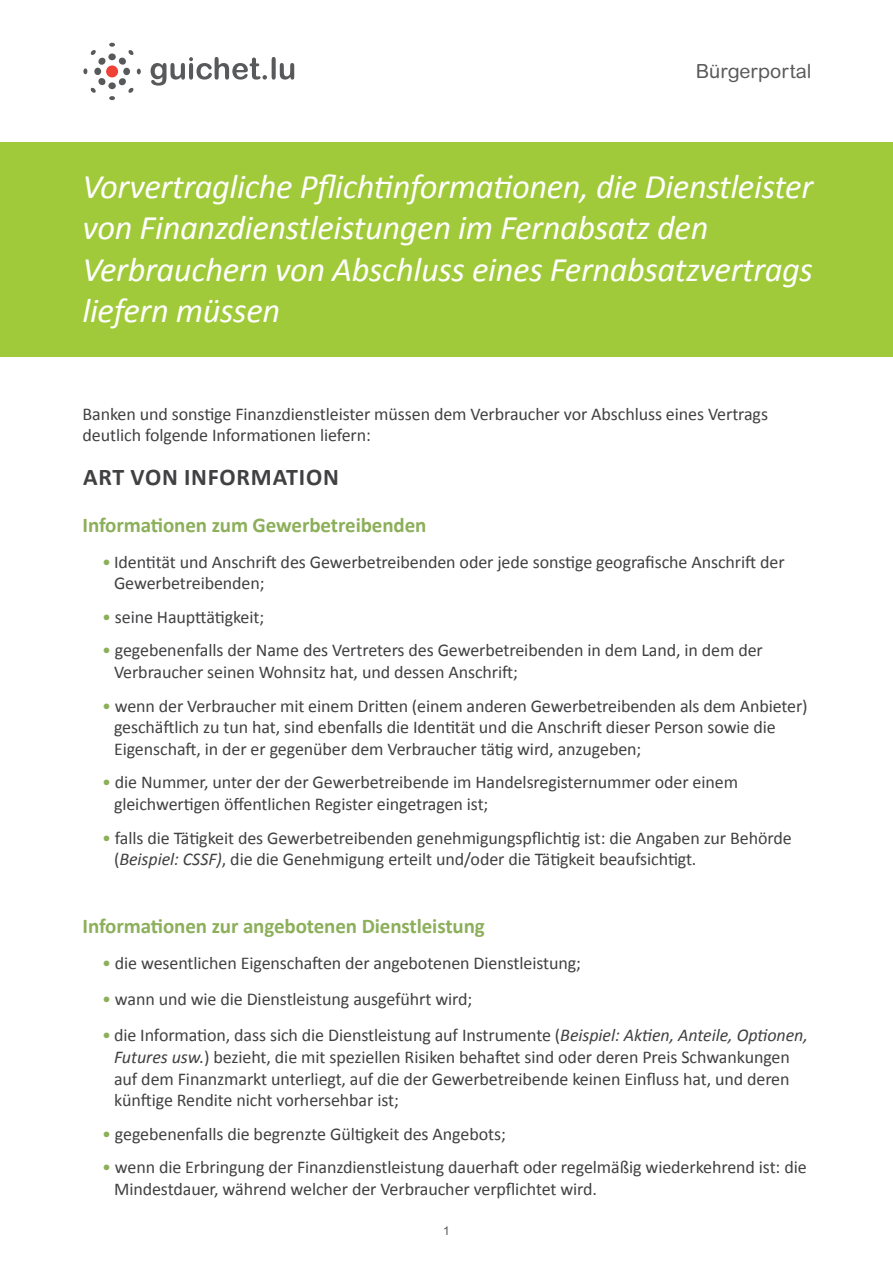
<style>
.page{position:relative;width:893px;height:1263px;background:#fff}
.page>*{position:absolute;margin:0;border:0;box-sizing:border-box;transform-origin:0 0}
.t1{font:italic 34.5px/41.4px "Calibri";letter-spacing:-.01em;color:#fff}
.t2{font:700 24px "Calibri";letter-spacing:.035em;color:#414042}
.t3{font:700 21px "Calibri";letter-spacing:-.005em;color:#8caf5a}
.t4{font:19.5px "Arial Rounded MT Std";color:#58595b}
.t5{font:18px/21.6px "Calibri";letter-spacing:-.005em;color:#414042}
.t6{font:12px "Arial";color:#58595b}
.s1{color:#8caf5a}
.s2{font-style:italic}
</style>
<div class="page">
<div style="left:0;top:142px;width:893px;height:215px;background:#a1ca3a"></div>
<svg style="left:83px;top:43px;width:58px;height:57px"></svg>
<svg style="left:151px;top:57px;width:143px;height:29px"></svg>
<p class="t4" style="left:696px;top:59px;width:117px">Bürgerportal</p>
<h1 class="t1" style="left:83px;top:165px;width:732px">Vorvertragliche Pflichtinformationen, die Dienstleister von Finanzdienstleistungen im Fernabsatz den Verbrauchern von Abschluss eines Fernabsatzvertrags liefern müssen</h1>
<p class="t5" style="left:83px;top:403px;width:687px">Banken und sonstige Finanzdienstleister müssen dem Verbraucher vor Abschluss eines Vertrags deutlich folgende Informationen liefern:</p>
<h2 class="t2" style="left:83px;top:462px;width:257px">ART VON INFORMATION</h2>
<p class="t3" style="left:83px;top:511px;width:345px">Informationen zum Gewerbetreibenden</p>
<p class="t5" style="left:114px;top:551px;width:672px;text-indent:-12px"><span class="s1">•</span> Identität und Anschrift des Gewerbetreibenden oder jede sonstige geografische Anschrift der<br>Gewerbetreibenden;</p>
<p class="t5" style="left:102px;top:606px;width:164px"><span class="s1">•</span> seine Haupttätigkeit;</p>
<p class="t5" style="left:114px;top:640px;width:650px;text-indent:-12px"><span class="s1">•</span> gegebenenfalls der Name des Vertreters des Gewerbetreibenden in dem Land, in dem der<br>Verbraucher seinen Wohnsitz hat, und dessen Anschrift;</p>
<p class="t5" style="left:114px;top:695px;width:695px;text-indent:-12px"><span class="s1">•</span> wenn der Verbraucher mit einem Dritten (einem anderen Gewerbetreibenden als dem Anbieter) geschäftlich zu tun hat, sind ebenfalls die Identität und die Anschrift dieser Person sowie die<br>Eigenschaft, in der er gegenüber dem Verbraucher tätig wird, anzugeben;</p>
<p class="t5" style="left:114px;top:772px;width:626px;text-indent:-12px"><span class="s1">•</span> die Nummer, unter der der Gewerbetreibende im Handelsregisternummer oder einem gleichwertigen öffentlichen Register eingetragen ist;</p>
<p class="t5" style="left:114px;top:827px;width:679px;text-indent:-12px"><span class="s1">•</span> falls die Tätigkeit des Gewerbetreibenden genehmigungspflichtig ist: die Angaben zur Behörde (<span class="s2">Beispiel: CSSF)</span>, die die Genehmigung erteilt und/oder die Tätigkeit beaufsichtigt.</p>
<p class="t3" style="left:83px;top:913px;width:404px">Informationen zur angebotenen Dienstleistung</p>
<p class="t5" style="left:102px;top:953px;width:480px"><span class="s1">•</span> die wesentlichen Eigenschaften der angebotenen Dienstleistung;</p>
<p class="t5" style="left:102px;top:989px;width:372px"><span class="s1">•</span> wann und wie die Dienstleistung ausgeführt wird;</p>
<p class="t5" style="left:114px;top:1025px;width:695px;text-indent:-12px"><span class="s1">•</span> die Information, dass sich die Dienstleistung auf Instrumente (<span class="s2">Beispiel: Aktien, Anteile, Optionen, Futures usw.</span>) bezieht, die mit speziellen Risiken behaftet sind oder deren Preis Schwankungen auf dem Finanzmarkt unterliegt, auf die der Gewerbetreibende keinen Einfluss hat, und deren künftige Rendite nicht vorhersehbar ist;</p>
<p class="t5" style="left:102px;top:1123px;width:405px"><span class="s1">•</span> gegebenenfalls die begrenzte Gültigkeit des Angebots;</p>
<p class="t5" style="left:114px;top:1157px;width:694px;text-indent:-12px"><span class="s1">•</span> wenn die Erbringung der Finanzdienstleistung dauerhaft oder regelmäßig wiederkehrend ist: die<br>Mindestdauer, während welcher der Verbraucher verpflichtet wird.</p>
<p class="t6" style="left:443px;top:1223px;width:8px">1</p>
</div>
